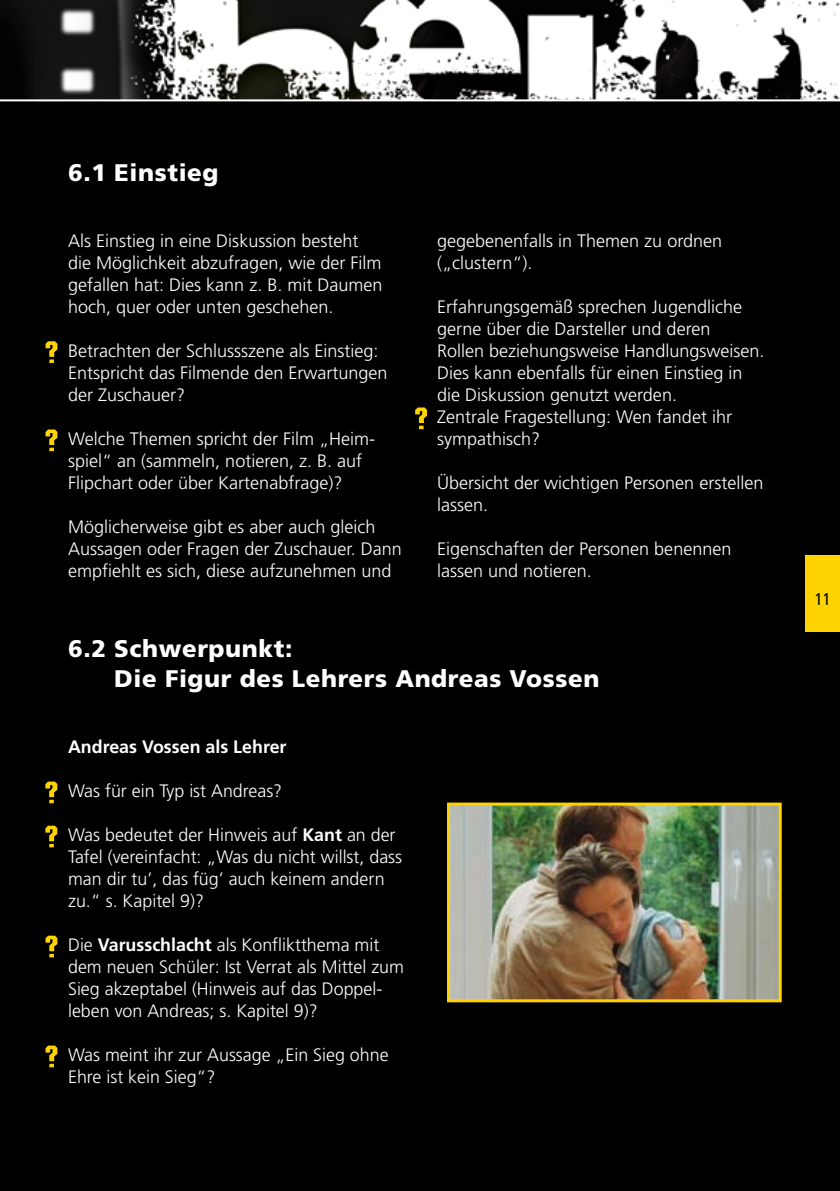
<style>
.page{position:relative;width:840px;height:1191px;background:#fff}
.page>*{position:absolute;margin:0;border:0;box-sizing:border-box;transform-origin:0 0}
.t1{font:900 24px/30px "Frutiger LT Std";letter-spacing:.025em;color:#fff}
.t2{font:300 18px/22px "Frutiger LT Std";color:#fff}
.t3{font:700 18px "Frutiger LT Std";color:#fff}
.t4{font:condensed 17px "Frutiger LT Std";color:#000}
.s1{font-weight:700}
</style>
<div class="page">
<div style="left:0;top:0;width:839px;height:1191px;background:#000"></div>
<img style="left:451px;top:806px;width:326px;height:192px">
<div style="left:447px;top:802px;width:334px;height:200px;border:3px solid #ffd300"></div>
<svg style="left:45px;top:341px;width:12px;height:22px"></svg>
<svg style="left:45px;top:429px;width:12px;height:22px"></svg>
<svg style="left:415px;top:407px;width:12px;height:22px"></svg>
<svg style="left:45px;top:781px;width:12px;height:22px"></svg>
<svg style="left:45px;top:825px;width:12px;height:22px"></svg>
<svg style="left:45px;top:935px;width:12px;height:22px"></svg>
<svg style="left:45px;top:1045px;width:12px;height:22px"></svg>
<img style="left:0;top:0;width:839px;height:99px">
<hr style="left:0;top:99px;width:839px;height:2px;background:#fff">
<div style="left:805px;top:555px;width:34px;height:77px;background:#ffd300"></div>
<h1 class="t1" style="left:68px;top:157px;width:152px">6.1 Einstieg</h1>
<p class="t2" style="left:68px;top:230px;width:316px">Als Einstieg in eine Diskussion besteht die Möglichkeit abzufragen, wie der Film gefallen hat: Dies kann z. B. mit Daumen hoch, quer oder unten geschehen.</p>
<p class="t2" style="left:68px;top:340px;width:321px">Betrachten der Schlussszene als Einstieg:<br>Entspricht das Filmende den Erwartungen der Zuschauer?</p>
<p class="t2" style="left:68px;top:428px;width:308px">Welche Themen spricht der Film „Heim&shy;spiel“ an (sammeln, notieren, z. B. auf<br>Flipchart oder über Kartenabfrage)?</p>
<p class="t2" style="left:68px;top:516px;width:335px">Möglicherweise gibt es aber auch gleich<br>Aussagen oder Fragen der Zuschauer. Dann empfiehlt es sich, diese aufzunehmen und</p>
<p class="t2" style="left:437px;top:230px;width:286px">gegebenenfalls in Themen zu ordnen („clustern“).</p>
<p class="t2" style="left:437px;top:296px;width:329px">Erfahrungsgemäß sprechen Jugendliche gerne über die Darsteller und deren<br>Rollen beziehungsweise Handlungsweisen.<br>Dies kann ebenfalls für einen Einstieg in die Diskussion genutzt werden.<br>Zentrale Fragestellung: Wen fandet ihr sympathisch?</p>
<p class="t2" style="left:437px;top:472px;width:328px">Übersicht der wichtigen Personen erstellen lassen.</p>
<p class="t2" style="left:437px;top:538px;width:296px">Eigenschaften der Personen benennen lassen und notieren.</p>
<h1 class="t1" style="left:114px;top:633px;width:486px;text-indent:-46px">6.2 Schwerpunkt:<br>Die Figur des Lehrers Andreas Vossen</h1>
<p class="t3" style="left:68px;top:736px;width:220px">Andreas Vossen als Lehrer</p>
<p class="t2" style="left:68px;top:780px;width:215px">Was für ein Typ ist Andreas?</p>
<p class="t2" style="left:68px;top:824px;width:335px">Was bedeutet der Hinweis auf <span class="s1">Kant</span> an der Tafel (vereinfacht: „Was du nicht willst, dass man dir tu’, das füg’ auch keinem andern zu.“ s. Kapitel 9)?</p>
<p class="t2" style="left:68px;top:934px;width:337px">Die <span class="s1">Varusschlacht</span> als Konfliktthema mit dem neuen Schüler: Ist Verrat als Mittel zum Sieg akzeptabel (Hinweis auf das Doppel&shy;leben von Andreas; s. Kapitel 9)?</p>
<p class="t2" style="left:68px;top:1044px;width:322px">Was meint ihr zur Aussage „Ein Sieg ohne<br>Ehre ist kein Sieg“?</p>
<p class="t4" style="left:814px;top:589px;width:18px">11</p>
</div>
